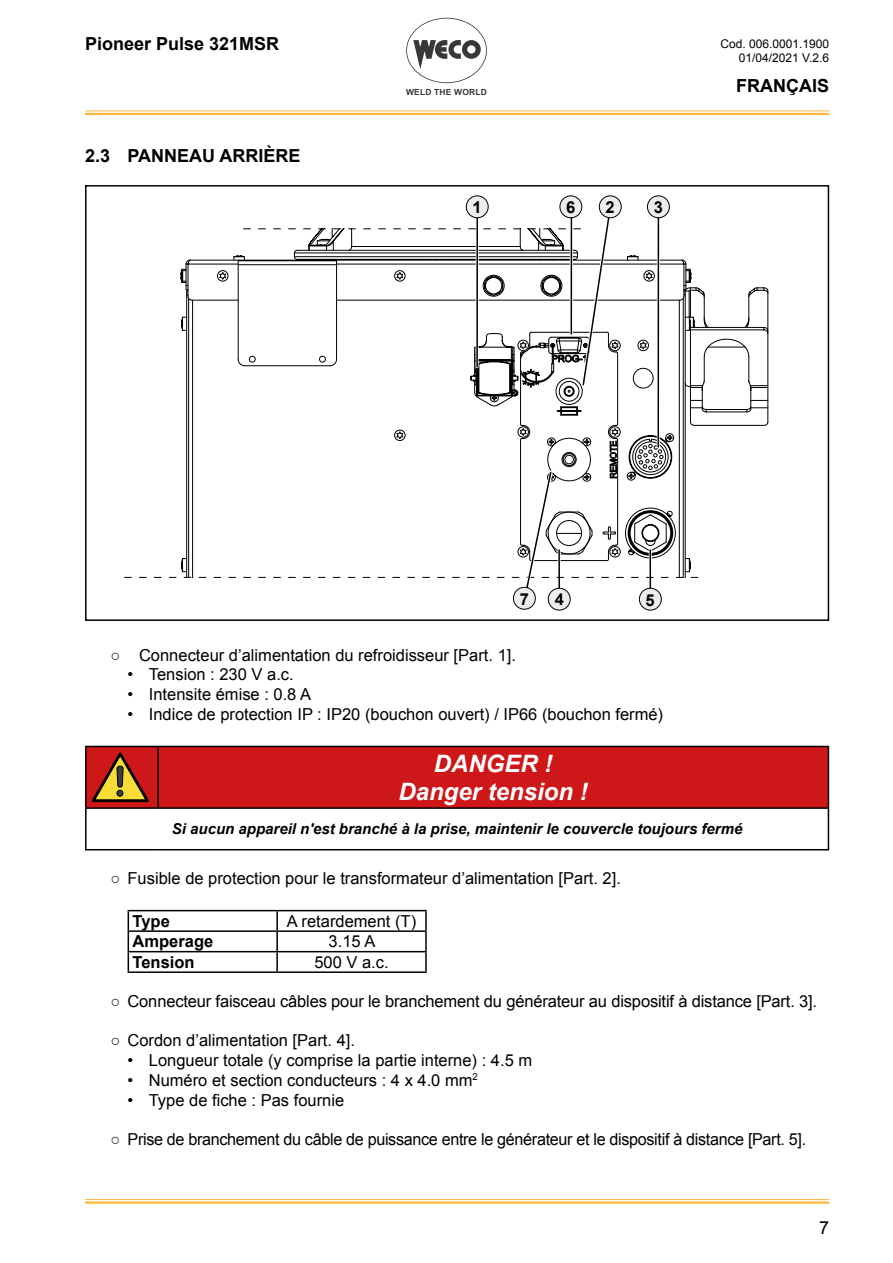
<style>
.page{position:relative;width:893px;height:1263px;background:#fff}
.page>*{position:absolute;margin:0;border:0;box-sizing:border-box;transform-origin:0 0}
.t1{font:italic 700 24px/28.8px "Arial";color:#fff;text-align:center}
.t2{font:700 18px "Arial";color:#000}
.t3{font:18px "Arial";color:#000}
.t4{font:16.5px "Arial";color:#000}
.t5{font:16.5px "Arial";letter-spacing:-.02em;color:#000}
.t6{font:700 16.5px "Arial";color:#000}
.t7{font:italic 700 15px "Arial";color:#000}
.t8{font:12px/14.4px "Arial";color:#000;text-align:right}
.t9{font:700 8.4px "Arial";letter-spacing:.02em;color:#393738}
</style>
<div class="page">
<svg style="left:406px;top:18px;width:81px;height:65px"></svg>
<hr style="left:85px;top:111px;width:744px;height:1px;background:#fcb93f">
<hr style="left:85px;top:113px;width:744px;height:2px;background:#fcb93f">
<hr style="left:85px;top:1199px;width:744px;height:1px;background:#fcb93f">
<hr style="left:85px;top:1201px;width:744px;height:3px;background:#fcb93f">
<div style="left:85px;top:185px;width:744px;height:436px;border:2px solid #000"></div>
<svg style="left:698px;top:287px;width:71px;height:139px"></svg>
<div style="left:466px;top:196px;width:22px;height:22px;background:#ededed;border-radius:50%"></div>
<div style="left:466px;top:196px;width:22px;height:22px;border:1px solid #000;border-radius:50%"></div>
<div style="left:560px;top:196px;width:22px;height:22px;background:#ededed;border-radius:50%"></div>
<div style="left:560px;top:196px;width:22px;height:22px;border:1px solid #000;border-radius:50%"></div>
<div style="left:647px;top:196px;width:22px;height:22px;background:#ededed;border-radius:50%"></div>
<div style="left:647px;top:196px;width:22px;height:22px;border:1px solid #000;border-radius:50%"></div>
<svg style="left:548px;top:588px;width:22px;height:22px"></svg>
<div style="left:548px;top:588px;width:22px;height:22px;border:1px solid #000;border-radius:50%"></div>
<svg style="left:639px;top:588px;width:22px;height:22px"></svg>
<div style="left:639px;top:588px;width:22px;height:22px;border:1px solid #000;border-radius:50%"></div>
<div style="left:599px;top:196px;width:22px;height:22px;background:#ededed;border-radius:50%"></div>
<div style="left:599px;top:196px;width:22px;height:22px;border:1px solid #000;border-radius:50%"></div>
<svg style="left:124px;top:204px;width:574px;height:400px"></svg>
<div style="left:513px;top:587px;width:22px;height:22px;background:#ededed;border-radius:50%"></div>
<div style="left:513px;top:587px;width:22px;height:22px;border:1px solid #000;border-radius:50%"></div>
<div style="left:87px;top:747px;width:741px;height:60px;background:#cd1719"></div>
<hr style="left:157px;top:747px;width:2px;height:60px;background:#000">
<hr style="left:85px;top:807px;width:73px;height:2px;background:#000">
<hr style="left:158px;top:807px;width:671px;height:2px;background:#000">
<hr style="left:828px;top:809px;width:1px;height:40px;background:#000">
<hr style="left:85px;top:746px;width:73px;height:1px;background:#000">
<hr style="left:85px;top:747px;width:2px;height:60px;background:#000">
<hr style="left:158px;top:746px;width:671px;height:1px;background:#000">
<hr style="left:85px;top:809px;width:2px;height:40px;background:#000">
<hr style="left:828px;top:747px;width:1px;height:60px;background:#000">
<hr style="left:85px;top:849px;width:73px;height:1px;background:#000">
<hr style="left:158px;top:849px;width:671px;height:1px;background:#000">
<svg style="left:92px;top:752px;width:57px;height:50px;background:#b0511e"></svg>
<hr style="left:128px;top:910px;width:149px;height:1px;background:#000">
<hr style="left:277px;top:910px;width:150px;height:1px;background:#000">
<hr style="left:128px;top:930px;width:149px;height:2px;background:#000">
<hr style="left:277px;top:930px;width:150px;height:2px;background:#000">
<hr style="left:128px;top:951px;width:149px;height:1px;background:#000">
<svg style="left:128px;top:911px;width:1px;height:60px"></svg>
<svg style="left:276px;top:911px;width:2px;height:60px"></svg>
<hr style="left:128px;top:971px;width:149px;height:2px;background:#000">
<hr style="left:277px;top:971px;width:150px;height:2px;background:#000">
<svg style="left:425px;top:911px;width:2px;height:60px"></svg>
<hr style="left:277px;top:951px;width:150px;height:1px;background:#000">
<p class="t2" style="left:85px;top:31px;width:196px">Pioneer Pulse 321MSR</p>
<p class="t2" style="left:85px;top:144px;width:217px">2.3 PANNEAU ARRIÈRE</p>
<p class="t9" style="left:406px;top:87px;width:82px">WELD THE WORLD</p>
<p class="t6" style="left:472px;top:196px;width:11px">1</p>
<p class="t6" style="left:566px;top:196px;width:11px">6</p>
<p class="t6" style="left:654px;top:196px;width:11px">3</p>
<p class="t6" style="left:606px;top:196px;width:11px">2</p>
<p class="t8" style="left:720px;top:36px;width:110px">Cod. 006.0001.1900<br>01/04/2021 V.2.6</p>
<p class="t2" style="left:736px;top:73px;width:94px">FRANÇAIS</p>
<p class="t6" style="left:520px;top:588px;width:11px">7</p>
<p class="t6" style="left:555px;top:588px;width:11px">4</p>
<p class="t6" style="left:646px;top:589px;width:11px">5</p>
<p class="t4" style="left:111px;top:644px;width:407px">○ Connecteur d’alimentation du refroidisseur [Part. 1].</p>
<p class="t4" style="left:128px;top:664px;width:168px">• Tension : 230 V a.c.</p>
<p class="t4" style="left:128px;top:683px;width:185px">• Intensite émise : 0.8 A</p>
<p class="t4" style="left:128px;top:703px;width:537px">• Indice de protection IP : IP20 (bouchon ouvert) / IP66 (bouchon fermé)</p>
<h1 class="t1" style="left:399px;top:749px;width:191px">DANGER !<br>Danger tension !</h1>
<p class="t7" style="left:172px;top:819px;width:572px">Si aucun appareil n'est branché à la prise, maintenir le couvercle toujours fermé</p>
<p class="t4" style="left:111px;top:867px;width:512px">○ Fusible de protection pour le transformateur d’alimentation [Part. 2].</p>
<p class="t6" style="left:133px;top:910px;width:39px">Type</p>
<p class="t4" style="left:287px;top:910px;width:131px">A retardement (T)</p>
<p class="t6" style="left:133px;top:930px;width:82px">Amperage</p>
<p class="t4" style="left:329px;top:931px;width:48px">3.15 A</p>
<p class="t6" style="left:133px;top:951px;width:64px">Tension</p>
<p class="t4" style="left:314px;top:951px;width:76px">500 V a.c.</p>
<p class="t4" style="left:111px;top:990px;width:708px">○ Connecteur faisceau câbles pour le branchement du générateur au dispositif à distance [Part. 3].</p>
<p class="t4" style="left:111px;top:1029px;width:246px">○ Cordon d’alimentation [Part. 4].</p>
<p class="t4" style="left:128px;top:1049px;width:406px">• Longueur totale (y comprise la partie interne) : 4.5 m</p>
<p class="t4" style="left:128px;top:1069px;width:352px">• Numéro et section conducteurs : 4 x 4.0 mm<sup>2</sup></p>
<p class="t4" style="left:128px;top:1089px;width:218px">• Type de fiche : Pas fournie</p>
<p class="t5" style="left:111px;top:1128px;width:697px">○ Prise de branchement du câble de puissance entre le générateur et le dispositif à distance [Part. 5].</p>
<p class="t3" style="left:819px;top:1216px;width:12px">7</p>
</div>
